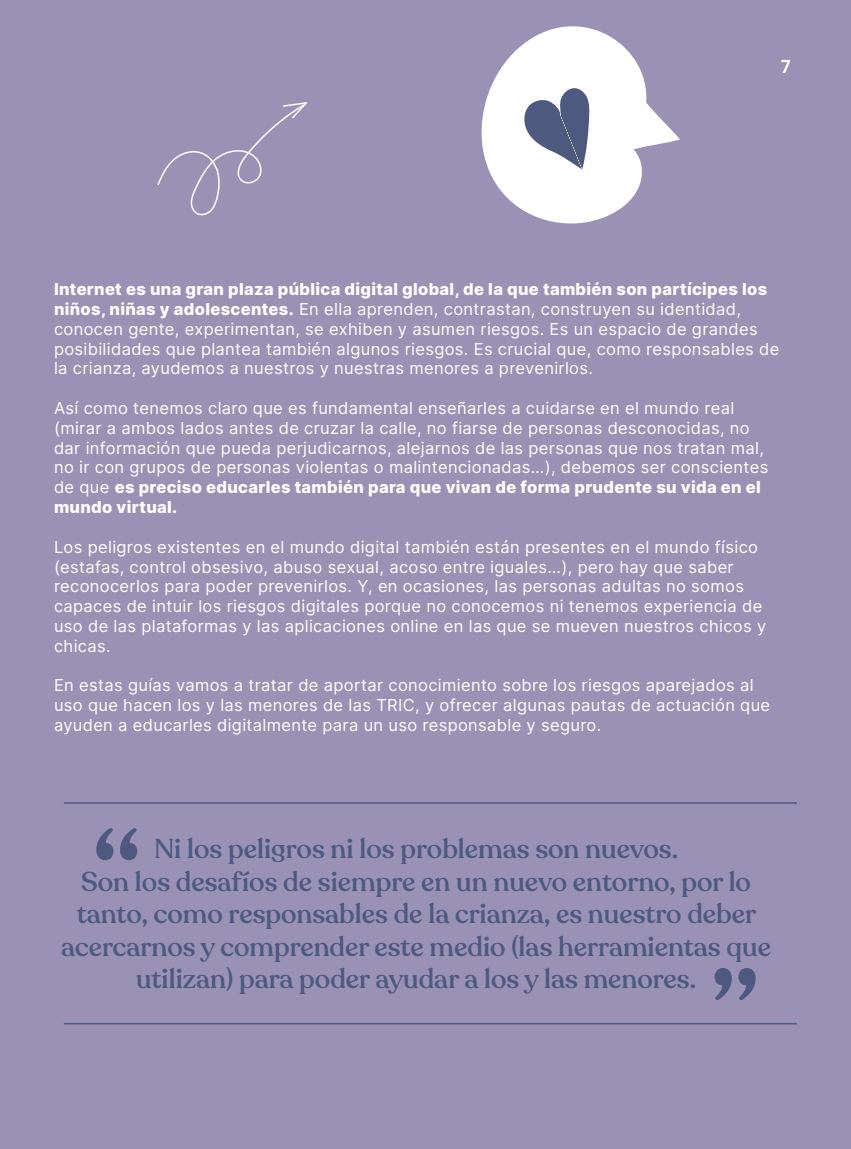
<style>
.page{position:relative;width:851px;height:1149px;background:#fff}
.page>*{position:absolute;margin:0;border:0;box-sizing:border-box;transform-origin:0 0}
.t1{font:500 112.8px "Recoleta";color:#4d597f}
.t2{font:500 27px/32.4px "Recoleta";color:#4d597f;text-align:center}
.t3{font:600 18px "Poppins";color:#fff}
.t4{font:16.5px/19.8px "Inter";letter-spacing:.02em;color:#fff}
.s1{font-weight:800}
</style>
<div class="page">
<div style="left:0;top:0;width:850px;height:1148px;background:#9992b5"></div>
<svg style="left:157px;top:102px;width:150px;height:114px"></svg>
<hr style="left:64px;top:802px;width:732px;height:1px;background:#4d597f">
<hr style="left:64px;top:1022px;width:732px;height:2px;background:#4d597f">
<svg style="left:481px;top:26px;width:199px;height:198px;fill:#fff"></svg>
<svg style="left:522px;top:88px;width:67px;height:81px;background:#9097af"></svg>
<p class="t3" style="left:780px;top:56px;width:11px">7</p>
<p class="t4" style="left:54px;top:279px;width:726px"><span class="s1">Internet es una gran plaza pública digital global, de la que también son partícipes los niños, niñas y adolescentes.</span> En ella aprenden, contrastan, construyen su identidad, conocen gente, experimentan, se exhiben y asumen riesgos. Es un espacio de grandes posibilidades que plantea también algunos riesgos. Es crucial que, como responsables de la crianza, ayudemos a nuestros y nuestras menores a prevenirlos.</p>
<p class="t4" style="left:54px;top:397px;width:715px">Así como tenemos claro que es fundamental enseñarles a cuidarse en el mundo real (mirar a ambos lados antes de cruzar la calle, no fiarse de personas desconocidas, no dar información que pueda perjudicarnos, alejarnos de las personas que nos tratan mal, no ir con grupos de personas violentas o malintencionadas…), debemos ser conscientes de que <span class="s1">es preciso educarles también para que vivan de forma prudente su vida en el mundo virtual.</span></p>
<p class="t4" style="left:54px;top:536px;width:713px">Los peligros existentes en el mundo digital también están presentes en el mundo físico (estafas, control obsesivo, abuso sexual, acoso entre iguales…), pero hay que saber reconocerlos para poder prevenirlos. Y, en ocasiones, las personas adultas no somos capaces de intuir los riesgos digitales porque no conocemos ni tenemos experiencia de uso de las plataformas y las aplicaciones online en las que se mueven nuestros chicos y chicas.</p>
<p class="t4" style="left:54px;top:675px;width:717px">En estas guías vamos a tratar de aportar conocimiento sobre los riesgos aparejados al uso que hacen los y las menores de las TRIC, y ofrecer algunas pautas de actuación que ayuden a educarles digitalmente para un uso responsable y seguro.</p>
<p class="t1" style="left:93px;top:807px;width:50px">“</p>
<p class="t2" style="left:61px;top:833px;width:711px">Ni los peligros ni los problemas son nuevos.<br>Son los desafíos de siempre en un nuevo entorno, por lo tanto, como responsables de la crianza, es nuestro deber acercarnos y comprender este medio (las herramientas que utilizan) para poder ayudar a los y las menores.</p>
<p class="t1" style="left:759px;top:1020px;width:50px;rotate:-180deg">“</p>
</div>
